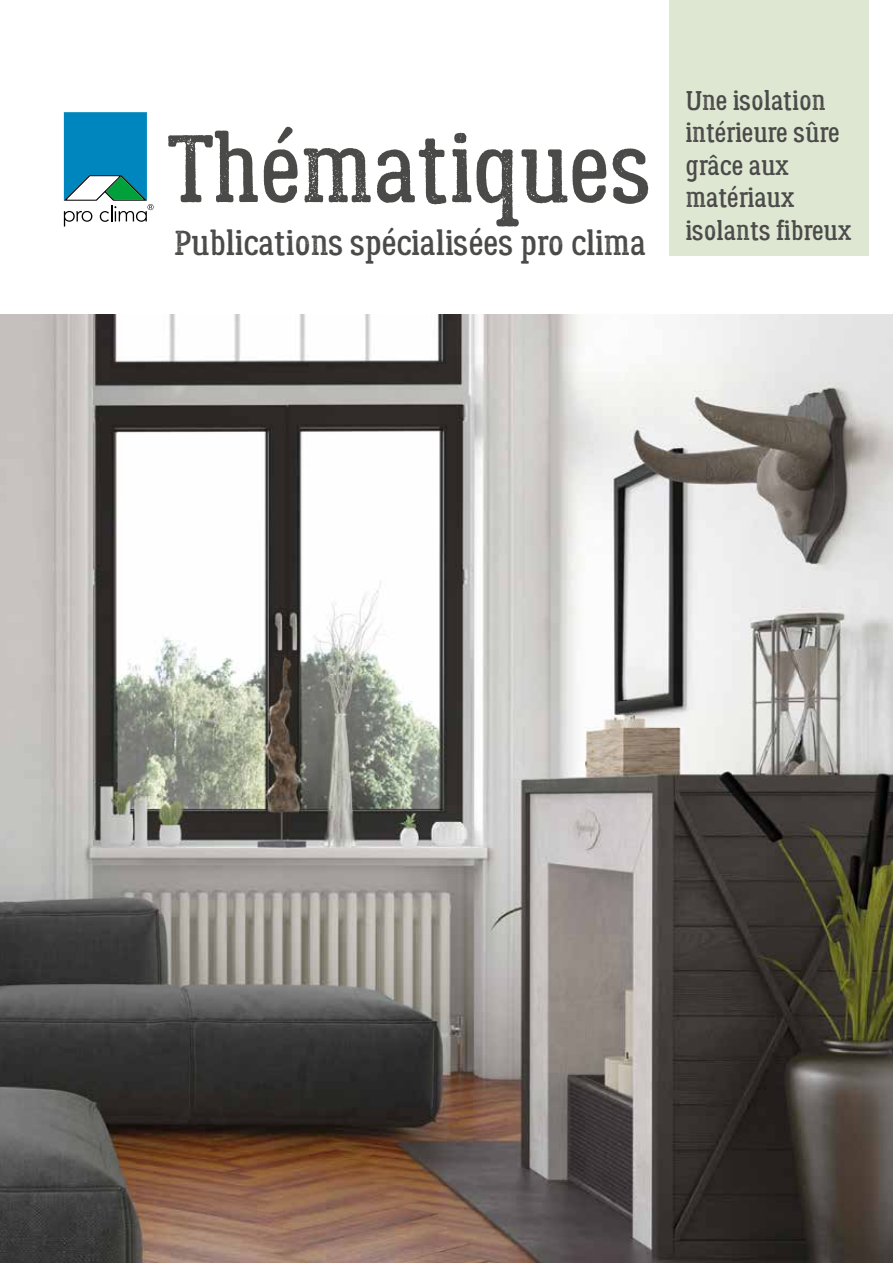
<style>
.page{position:relative;width:893px;height:1263px;background:#fff}
.page>*{position:absolute;margin:0;border:0;box-sizing:border-box;transform-origin:0 0}
.t1{font:95.7px "Lumberjack Rough";color:#4a4a49}
.t2{font:34.65px "Lumberjack Rough";color:#4a4a49}
.t3{font:27px/32.4px "Lumberjack Rough";color:#4a4a49}
</style>
<div class="page">
<img style="left:0;top:315px;width:893px;height:948px">
<svg style="left:64px;top:112px;width:90px;height:115px"></svg>
<div style="left:669px;top:0;width:199px;height:256px;background:#dee7d1"></div>
<h1 class="t1" style="left:167px;top:110px;width:486px">Thématiques</h1>
<p class="t2" style="left:174px;top:222px;width:474px">Publications spécialisées pro clima</p>
<p class="t3" style="left:686px;top:85px;width:167px">Une isolation intérieure sûre grâce aux matériaux isolants fibreux</p>
</div>
